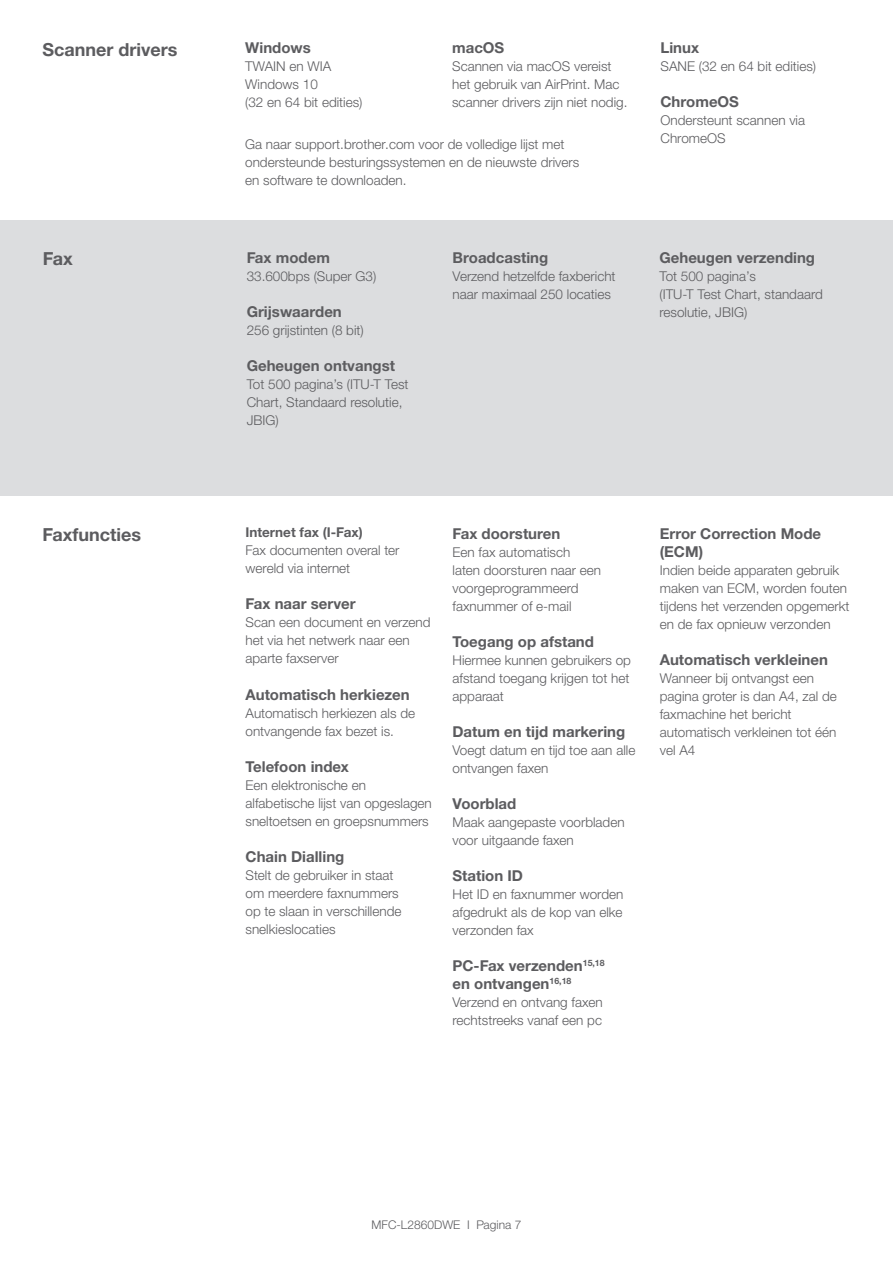
<style>
.page{position:relative;width:893px;height:1263px;background:#fff}
.page>*{position:absolute;margin:0;border:0;box-sizing:border-box;transform-origin:0 0}
.Body{font:700 18px "Helvetica Neue LTW1 G";color:#5c5c5f}
.Body-2{font:700 15px/18px "Helvetica Neue LTW1 G";color:#5c5c5f}
.Body-3{font:300 13.5px/18px "Helvetica Neue LTW1 G";color:#5c5c5f}
.Body-4{font:700 13.5px "Helvetica Neue LTW1 G";color:#5c5c5f}
.Body-5{font:300 12px "Helvetica Neue LTW1 G";color:#5c5c5f}
</style>
<div class="page">
<div style="left:0;top:220px;width:893px;height:276px;background:#dcdddf"></div>
<p class="Body" style="left:43px;top:38px;width:137px">Scanner drivers</p>
<p class="Body-2" style="left:245px;top:39px;width:67px">Windows</p>
<p class="Body-3" style="left:245px;top:58px;width:88px">TWAIN en WIA</p>
<p class="Body-3" style="left:245px;top:76px;width:74px">Windows 10</p>
<p class="Body-3" style="left:245px;top:94px;width:119px">(32 en 64 bit edities)</p>
<p class="Body-2" style="left:452px;top:39px;width:54px">macOS</p>
<p class="Body-3" style="left:452px;top:58px;width:177px">Scannen via macOS vereist het gebruik van AirPrint. Mac scanner drivers zijn niet nodig.</p>
<p class="Body-3" style="left:245px;top:135px;width:335px">Ga naar support.brother.com voor de volledige lijst met ondersteunde besturingssystemen en de nieuwste drivers</p>
<p class="Body-3" style="left:245px;top:171px;width:163px">en software te downloaden.</p>
<p class="Body" style="left:43px;top:247px;width:31px">Fax</p>
<p class="Body-2" style="left:247px;top:248px;width:85px">Fax modem</p>
<p class="Body-3" style="left:247px;top:267px;width:131px">33.600bps (Super G3)</p>
<p class="Body-2" style="left:247px;top:302px;width:97px">Grijswaarden</p>
<p class="Body-3" style="left:247px;top:321px;width:119px">256 grijstinten (8 bit)</p>
<p class="Body-2" style="left:247px;top:356px;width:150px">Geheugen ontvangst</p>
<p class="Body-3" style="left:247px;top:375px;width:163px">Tot 500 pagina’s (ITU-T Test</p>
<p class="Body-3" style="left:247px;top:393px;width:157px">Chart, Standaard resolutie,</p>
<p class="Body-3" style="left:247px;top:411px;width:34px">JBIG)</p>
<p class="Body-2" style="left:453px;top:248px;width:97px">Broadcasting</p>
<p class="Body-3" style="left:453px;top:267px;width:164px">Verzend hetzelfde faxbericht naar maximaal 250 locaties</p>
<p class="Body-2" style="left:660px;top:39px;width:40px">Linux</p>
<p class="Body-3" style="left:660px;top:58px;width:157px">SANE (32 en 64 bit edities)</p>
<p class="Body-2" style="left:660px;top:93px;width:80px">ChromeOS</p>
<p class="Body-3" style="left:660px;top:112px;width:146px">Ondersteunt scannen via<br>ChromeOS</p>
<p class="Body-2" style="left:659px;top:248px;width:157px">Geheugen verzending</p>
<p class="Body-3" style="left:659px;top:267px;width:98px">Tot 500 pagina’s</p>
<p class="Body-3" style="left:659px;top:285px;width:165px">(ITU-T Test Chart, standaard</p>
<p class="Body-3" style="left:659px;top:303px;width:89px">resolutie, JBIG)</p>
<p class="Body" style="left:43px;top:523px;width:100px">Faxfuncties</p>
<p class="Body-4" style="left:246px;top:524px;width:119px">Internet fax (I-Fax)</p>
<p class="Body-3" style="left:246px;top:542px;width:155px">Fax documenten overal ter wereld via internet</p>
<p class="Body-2" style="left:246px;top:595px;width:112px">Fax naar server</p>
<p class="Body-3" style="left:246px;top:614px;width:186px">Scan een document en verzend het via het netwerk naar een aparte faxserver</p>
<p class="Body-2" style="left:246px;top:685px;width:166px">Automatisch herkiezen</p>
<p class="Body-3" style="left:246px;top:704px;width:171px">Automatisch herkiezen als de ontvangende fax bezet is.</p>
<p class="Body-2" style="left:246px;top:757px;width:105px">Telefoon index</p>
<p class="Body-3" style="left:246px;top:776px;width:122px">Een elektronische en</p>
<p class="Body-3" style="left:246px;top:794px;width:188px">alfabetische lijst van opgeslagen sneltoetsen en groepsnummers</p>
<p class="Body-2" style="left:246px;top:847px;width:100px">Chain Dialling</p>
<p class="Body-3" style="left:246px;top:866px;width:157px">Stelt de gebruiker in staat om meerdere faxnummers op te slaan in verschillende snelkieslocaties</p>
<p class="Body-2" style="left:452px;top:524px;width:109px">Fax doorsturen</p>
<p class="Body-3" style="left:452px;top:543px;width:119px">Een fax automatisch</p>
<p class="Body-3" style="left:452px;top:561px;width:150px">laten doorsturen naar een voorgeprogrammeerd</p>
<p class="Body-3" style="left:452px;top:597px;width:121px">faxnummer of e-mail</p>
<p class="Body-2" style="left:452px;top:632px;width:143px">Toegang op afstand</p>
<p class="Body-3" style="left:452px;top:651px;width:180px;text-align:justify">Hiermee kunnen gebruikers op afstand toegang krijgen tot het apparaat</p>
<p class="Body-2" style="left:452px;top:722px;width:174px">Datum en tijd markering</p>
<p class="Body-3" style="left:452px;top:741px;width:184px">Voegt datum en tijd toe aan alle ontvangen faxen</p>
<p class="Body-2" style="left:452px;top:794px;width:65px">Voorblad</p>
<p class="Body-3" style="left:452px;top:813px;width:174px">Maak aangepaste voorbladen voor uitgaande faxen</p>
<p class="Body-2" style="left:452px;top:866px;width:72px">Station ID</p>
<p class="Body-3" style="left:452px;top:885px;width:172px;text-align:justify">Het ID en faxnummer worden afgedrukt als de kop van elke verzonden fax</p>
<p class="Body-2" style="left:452px;top:956px;width:154px">PC-Fax verzenden<sup>15,18</sup></p>
<p class="Body-2" style="left:452px;top:974px;width:120px">en ontvangen<sup>16,18</sup></p>
<p class="Body-3" style="left:452px;top:993px;width:152px">Verzend en ontvang faxen</p>
<p class="Body-3" style="left:452px;top:1011px;width:151px">rechtstreeks vanaf een pc</p>
<p class="Body-2" style="left:660px;top:524px;width:163px">Error Correction Mode (ECM)</p>
<p class="Body-3" style="left:660px;top:561px;width:191px">Indien beide apparaten gebruik maken van ECM, worden fouten tijdens het verzenden opgemerkt en de fax opnieuw verzonden</p>
<p class="Body-2" style="left:660px;top:650px;width:170px">Automatisch verkleinen</p>
<p class="Body-3" style="left:660px;top:669px;width:178px">Wanneer bij ontvangst een pagina groter is dan A4, zal de faxmachine het bericht</p>
<p class="Body-3" style="left:660px;top:723px;width:178px">automatisch verkleinen tot één vel A4</p>
<p class="Body-5" style="left:372px;top:1217px;width:151px">MFC-L2860DWE I Pagina 7</p>
</div>
